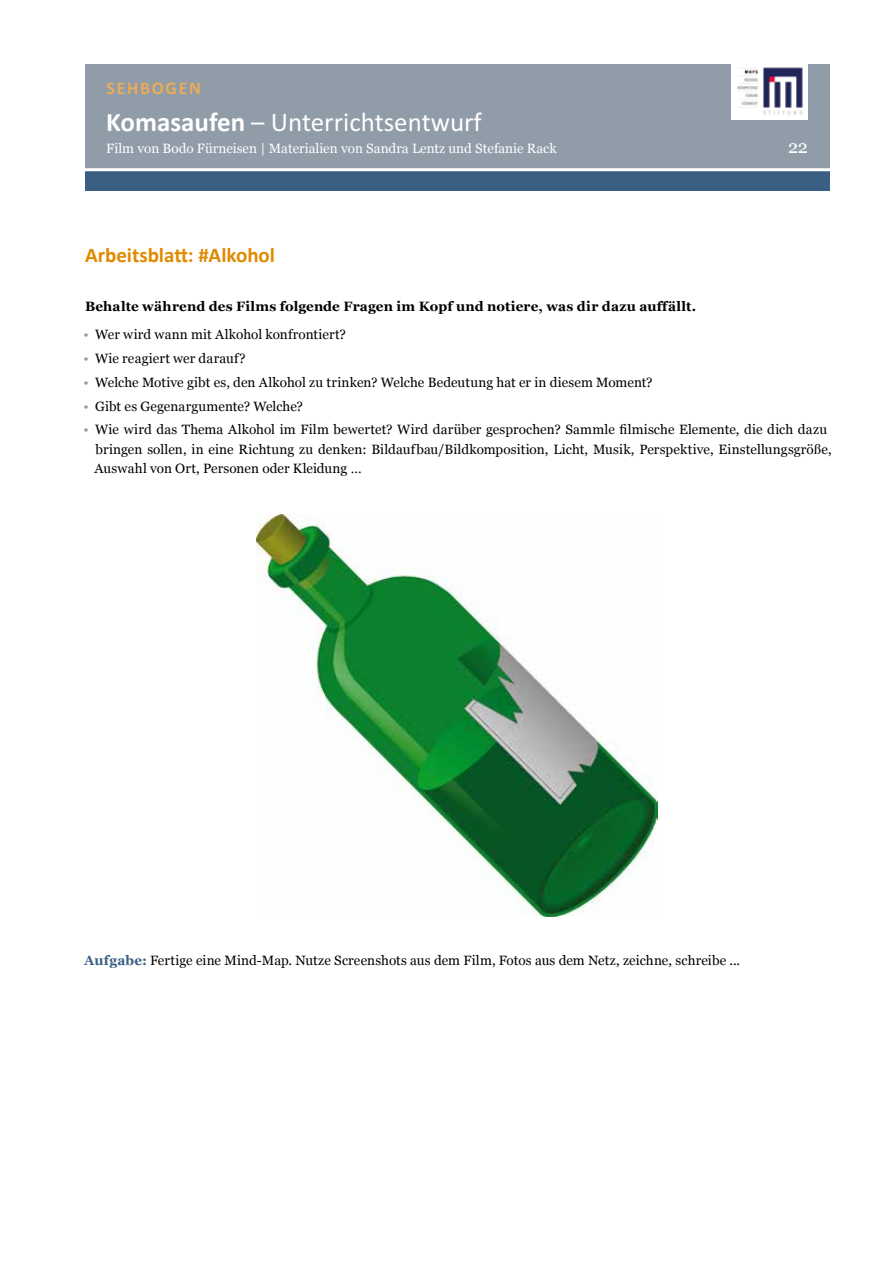
<style>
.page{position:relative;width:893px;height:1263px;background:#fff}
.page>*{position:absolute;margin:0;border:0;box-sizing:border-box;transform-origin:0 0}
.t1{font:27px "Calibri";color:#fff}
.t2{font:700 21px "Calibri";color:#e08a00}
.t3{font:700 18px "Calibri";letter-spacing:.09em;color:#ebac57}
.t4{font:18px "Georgia";color:#fff}
.t5{font:13.5px/19.5px "Georgia";letter-spacing:.005em;color:#000}
.t6{font:700 13.5px "Georgia";letter-spacing:.01em;color:#000}
.t7{font:13.5px "Georgia";color:#fff}
.s1{font-weight:700}
.s2{color:#909ca8}
.s3{font-weight:700;color:#3b5e83}
</style>
<div class="page">
<div style="left:85px;top:64px;width:744px;height:110px;background:#909ca8"></div>
<div style="left:85px;top:169px;width:744px;height:21px;background:#3b5e83"></div>
<hr style="left:22px;top:168px;width:871px;height:3px;background:#fff">
<div style="left:731px;top:61px;width:77px;height:58px;background:#fff"></div>
<img style="left:737px;top:67px;width:66px;height:48px">
<img style="left:256px;top:514px;width:402px;height:402px">
<h3 class="t3" style="left:107px;top:77px;width:96px">SEHBOGEN</h3>
<h1 class="t1" style="left:106px;top:105px;width:377px"><span class="s1">Komasaufen</span> – Unterrichtsentwurf</h1>
<p class="t7" style="left:106px;top:139px;width:452px">Film von Bodo Fürneisen | Materialien von Sandra Lentz und Stefanie Rack</p>
<h3 class="t4" style="left:788px;top:134px;width:21px">22</h3>
<h2 class="t2" style="left:85px;top:242px;width:192px">Arbeitsblatt: #Alkohol</h2>
<p class="t6" style="left:85px;top:297px;width:613px">Behalte während des Films folgende Fragen im Kopf und notiere, was dir dazu auffällt.</p>
<p class="t5" style="left:83px;top:324px;width:264px"><span class="s2">•</span> Wer wird wann mit Alkohol konfrontiert?</p>
<p class="t5" style="left:83px;top:348px;width:164px"><span class="s2">•</span> Wie reagiert wer darauf?</p>
<p class="t5" style="left:83px;top:372px;width:571px"><span class="s2">•</span> Welche Motive gibt es, den Alkohol zu trinken? Welche Bedeutung hat er in diesem Moment?</p>
<p class="t5" style="left:83px;top:396px;width:221px"><span class="s2">•</span> Gibt es Gegenargumente? Welche?</p>
<p class="t5" style="left:94px;top:419px;width:739px;text-indent:-11px"><span class="s2">•</span> Wie wird das Thema Alkohol im Film bewertet? Wird darüber gesprochen? Sammle filmische Elemente, die dich dazu bringen sollen, in eine Richtung zu denken: Bildaufbau/Bildkomposition, Licht, Musik, Perspektive, Einstellungsgröße,<br>Auswahl von Ort, Personen oder Kleidung …</p>
<p class="t5" style="left:84px;top:950px;width:658px"><span class="s3">Aufgabe:</span> Fertige eine Mind-Map. Nutze Screenshots aus dem Film, Fotos aus dem Netz, zeichne, schreibe ...</p>
</div>
